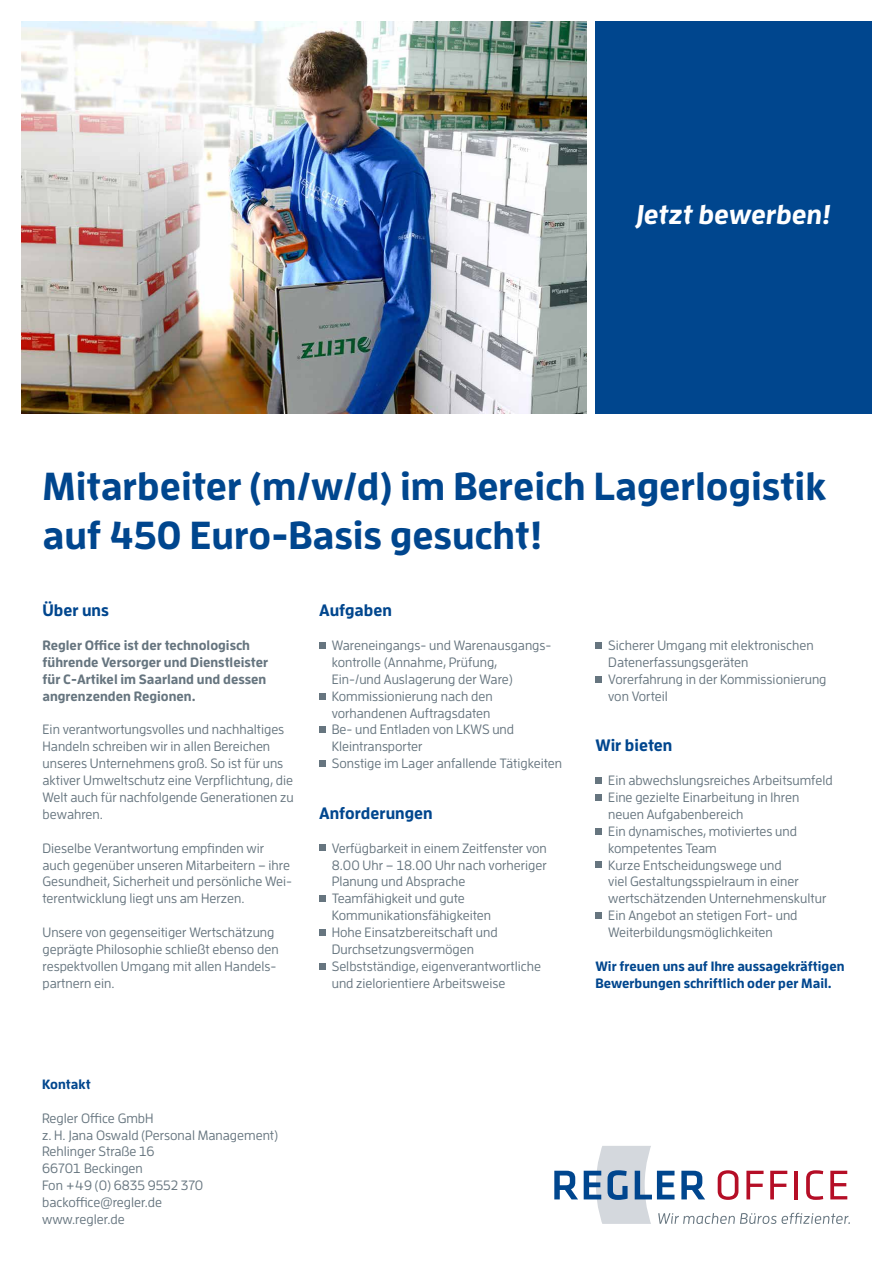
<style>
.page{position:relative;width:893px;height:1263px;background:#fff}
.page>*{position:absolute;margin:0;border:0;box-sizing:border-box;transform-origin:0 0}
.t1{font:700 39px/48.8px "Enzo OT";color:#00468e}
.t2{font:italic 700 27px "Enzo OT";color:#fff}
.t3{font:700 16.5px "Enzo OT";color:#00468e}
.t4{font:500 13.5px/16.8px "Enzo OT";color:#66757f}
.t5{font:700 13.5px/16.8px "Enzo OT";color:#66757f}
.t6{font:700 13.5px/16.8px "Enzo OT";color:#00468e}
</style>
<div class="page">
<div style="left:595px;top:21px;width:277px;height:393px;background:#00468e"></div>
<img style="left:21px;top:21px;width:566px;height:393px">
<div style="left:319px;top:642px;width:6px;height:7px;background:#66757f"></div>
<svg style="left:319px;top:693px;width:6px;height:6px"></svg>
<svg style="left:319px;top:727px;width:6px;height:6px"></svg>
<div style="left:319px;top:760px;width:6px;height:7px;background:#66757f"></div>
<svg style="left:319px;top:845px;width:6px;height:6px"></svg>
<div style="left:319px;top:895px;width:6px;height:7px;background:#66757f"></div>
<svg style="left:319px;top:929px;width:6px;height:6px"></svg>
<svg style="left:319px;top:963px;width:6px;height:6px"></svg>
<div style="left:595px;top:642px;width:7px;height:7px;background:#66757f"></div>
<div style="left:595px;top:676px;width:7px;height:6px;background:#66757f"></div>
<div style="left:595px;top:777px;width:7px;height:7px;background:#66757f"></div>
<div style="left:595px;top:794px;width:7px;height:6px;background:#66757f"></div>
<div style="left:595px;top:828px;width:7px;height:6px;background:#66757f"></div>
<div style="left:595px;top:862px;width:7px;height:6px;background:#66757f"></div>
<div style="left:595px;top:912px;width:7px;height:7px;background:#66757f"></div>
<svg style="left:554px;top:1171px;width:24px;height:28px"></svg>
<svg style="left:584px;top:1146px;width:266px;height:78px"></svg>
<h2 class="t2" style="left:636px;top:199px;width:196px">Jetzt bewerben!</h2>
<h1 class="t1" style="left:43px;top:461px;width:785px">Mitarbeiter (m/w/d) im Bereich Lagerlogistik auf 450 Euro-Basis gesucht!</h1>
<p class="t3" style="left:43px;top:600px;width:68px">Über uns</p>
<p class="t5" style="left:43px;top:636px;width:227px">Regler Office ist der technologisch führende Versorger und Dienstleister für C-Artikel im Saarland und dessen angrenzenden Regionen.</p>
<p class="t4" style="left:43px;top:721px;width:253px">Ein verantwortungsvolles und nachhaltiges Handeln schreiben wir in allen Bereichen unseres Unternehmens groß. So ist für uns aktiver Umweltschutz eine Verpflichtung, die Welt auch für nachfolgende Generationen zu bewahren.</p>
<p class="t4" style="left:43px;top:839px;width:251px">Dieselbe Verantwortung empfinden wir auch gegenüber unseren Mitarbeitern – ihre Gesundheit, Sicherheit und persönliche Wei&shy;terentwicklung liegt uns am Herzen.</p>
<p class="t4" style="left:43px;top:924px;width:238px">Unsere von gegenseitiger Wertschätzung geprägte Philosophie schließt ebenso den respektvollen Umgang mit allen Handels&shy;partnern ein.</p>
<p class="t3" style="left:319px;top:600px;width:74px">Aufgaben</p>
<p class="t4" style="left:332px;top:637px;width:232px">Wareneingangs- und Warenausgangs&shy;kontrolle (Annahme, Prüfung,<br>Ein-/und Auslagerung der Ware)<br>Kommissionierung nach den vorhandenen Auftragsdaten<br>Be- und Entladen von LKWS und<br>Kleintransporter<br>Sonstige im Lager anfallende Tätigkeiten</p>
<p class="t3" style="left:319px;top:803px;width:115px">Anforderungen</p>
<p class="t4" style="left:332px;top:839px;width:217px">Verfügbarkeit in einem Zeitfenster von<br>8.00 Uhr – 18.00 Uhr nach vorheriger<br>Planung und Absprache<br>Teamfähigkeit und gute<br>Kommunikationsfähigkeiten<br>Hohe Einsatzbereitschaft und<br>Durchsetzungsvermögen<br>Selbstständige, eigenverantwortliche und zielorientiere Arbeitsweise</p>
<p class="t4" style="left:608px;top:637px;width:220px">Sicherer Umgang mit elektronischen<br>Datenerfassungsgeräten<br>Vorerfahrung in der Kommissionierung von Vorteil</p>
<p class="t3" style="left:595px;top:735px;width:79px">Wir bieten</p>
<p class="t4" style="left:608px;top:772px;width:226px">Ein abwechslungsreiches Arbeitsumfeld<br>Eine gezielte Einarbeitung in Ihren neuen Aufgabenbereich<br>Ein dynamisches, motiviertes und kompetentes Team<br>Kurze Entscheidungswege und<br>viel Gestaltungsspielraum in einer wertschätzenden Unternehmenskultur<br>Ein Angebot an stetigen Fort- und<br>Weiterbildungsmöglichkeiten</p>
<p class="t6" style="left:595px;top:957px;width:251px">Wir freuen uns auf Ihre aussagekräftigen<br>Bewerbungen schriftlich oder per Mail.</p>
<p class="t6" style="left:42px;top:1075px;width:50px">Kontakt</p>
<p class="t4" style="left:42px;top:1109px;width:237px">Regler Office GmbH<br>z. H. Jana Oswald (Personal Management)<br>Rehlinger Straße 16<br>66701 Beckingen<br>Fon +49 (0) 6835 9552 370 backoffice@regler.de<br>www.regler.de</p>
</div>
